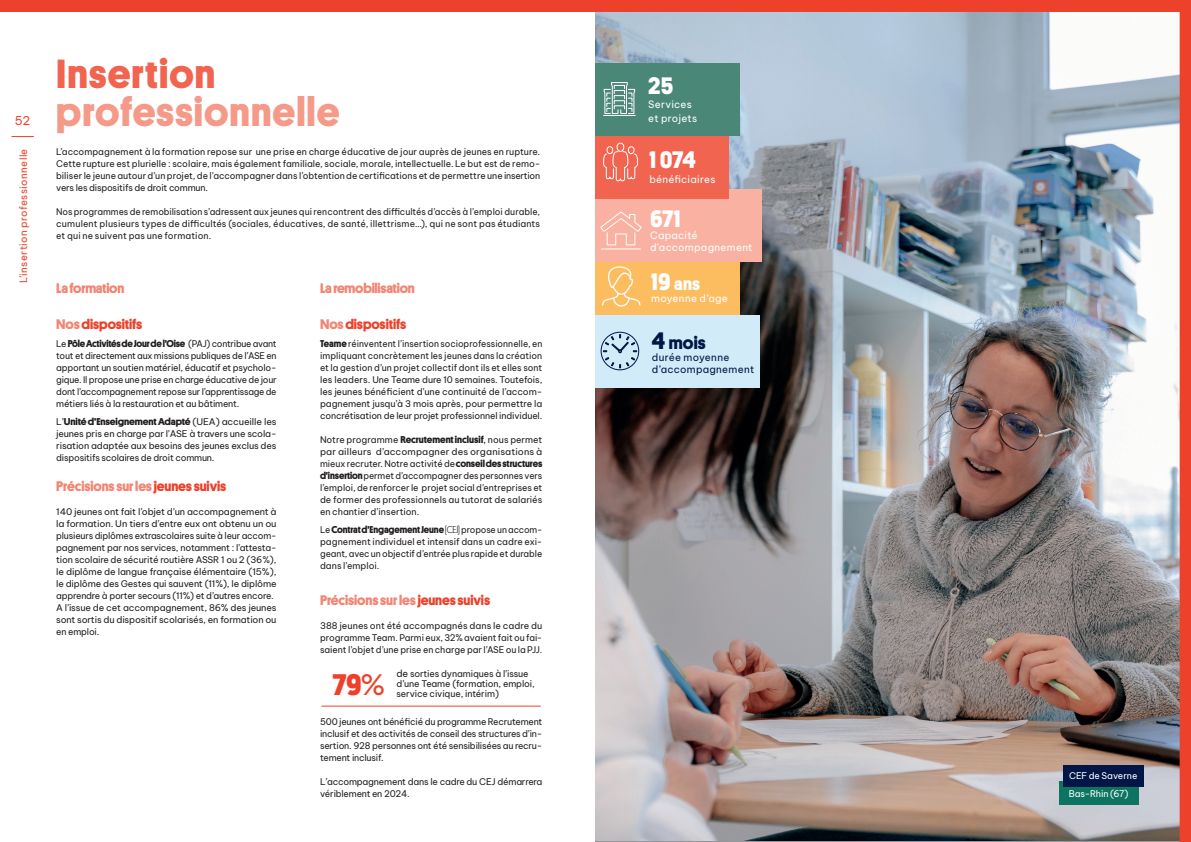
<style>
.page{position:relative;width:1191px;height:842px;background:#fff}
.page>*{position:absolute;margin:0;border:0;box-sizing:border-box;transform-origin:0 0}
.t1{font:700 41px "Platform";letter-spacing:.025em;color:#f59a89}
.t2{font:700 41px "Platform";letter-spacing:.025em;color:#f16450}
.t3{font:700 30px "Platform";color:#ee412b}
.t4{font:700 24px "Platform";letter-spacing:-.01em;color:#fff}
.t5{font:700 18px "Platform";color:#fff}
.t6{font:700 18px "Platform";color:#001646}
.t7{font:700 14px "Platform";letter-spacing:-.01em;color:#f48472}
.t8{font:700 14px "Platform";letter-spacing:-.01em;color:#ee412b}
.t9{font:12px "Be Vietnam Pro";color:#ee412b}
.t10{font:700 10px "Platform";letter-spacing:-.015em;color:#231f20}
.t11{font:10px/14px "Be Vietnam Pro";letter-spacing:.025em;color:#fff}
.t12{font:700 10px "Platform";letter-spacing:-.015em;color:#231f20;scale:1.04 1}
.t13{font:10px/12px "Be Vietnam Pro";letter-spacing:.03em;color:#001646}
.t14{font:10px "Be Vietnam Pro";letter-spacing:.035em;color:#ee412b}
.t15{font:9px/12px "Be Vietnam Pro";letter-spacing:-.015em;color:#231f20;text-align:justify}
.t16{font:9px/18px "Be Vietnam Pro";color:#fff}
.s1{color:#f48472}
.s2{font-family:"Be Vietnam Pro";font-weight:400;font-size:9px}
.s3{color:#ee412b}
.s4{font-family:"Platform";font-weight:700;font-size:10px}
.s5{font-size:10px}
.s6{font-weight:300}
.s7{font-weight:400}
.s8{font-size:9.6px}
.s9{font-size:24px}
</style>
<div class="page">
<img style="left:0;top:0;width:1191px;height:842px">
<h3 class="t9" style="left:15px;top:110px;width:17px">52</h3>
<p class="t14" style="left:15px;top:283px;width:136px;rotate:-90deg">L’insertion professionnelle</p>
<h1 class="t2" style="left:56px;top:44px;width:160px">Insertion</h1>
<h1 class="t1" style="left:56px;top:82px;width:285px">professionnelle</h1>
<p class="t15" style="left:56px;top:144px;width:485px;text-align:left">L’accompagnement à la formation repose sur une prise en charge éducative de jour auprès de jeunes en rupture.<br>Cette rupture est plurielle : scolaire, mais également familiale, sociale, morale, intellectuelle. Le but est de remo&shy;biliser le jeune autour d’un projet, de l’accompagner dans l’obtention de certifications et de permettre une insertion vers les dispositifs de droit commun.</p>
<p class="t15" style="left:56px;top:204px;width:485px">Nos programmes de remobilisation s’adressent aux jeunes qui rencontrent des difficultés d’accès à l’emploi durable, cumulent plusieurs types de difficultés (sociales, éducatives, de santé, illettrisme…), qui ne sont pas étudiants et qui ne suivent pas une formation.</p>
<h3 class="t7" style="left:56px;top:277px;width:70px">La formation</h3>
<h3 class="t8" style="left:56px;top:313px;width:88px"><span class="s1">Nos</span> dispositifs</h3>
<p class="t10" style="left:56px;top:336px;width:222px"><span class="s2">Le</span> Pôle Activités de Jour de l’Oise <span class="s2">(PAJ) contribue avant</span></p>
<p class="t15" style="left:56px;top:348px;width:222px">tout et directement aux missions publiques de l’ASE en apportant un soutien matériel, éducatif et psycholo&shy;gique. Il propose une prise en charge éducative de jour dont l’accompagnement repose sur l’apprentissage de métiers liés à la restauration et au bâtiment.</p>
<p class="t12" style="left:56px;top:414px;width:213px"><span class="s2">L’</span>Unité d’Enseignement Adapté <span class="s2">(UEA) accueille les</span></p>
<p class="t15" style="left:56px;top:426px;width:222px">jeunes pris en charge par l’ASE à travers une scola&shy;risation adaptée aux besoins des jeunes exclus des dispositifs scolaires de droit commun.</p>
<h3 class="t7" style="left:56px;top:475px;width:171px">Précisions sur les <span class="s3">jeunes suivis</span></h3>
<p class="t15" style="left:56px;top:504px;width:222px;text-align:left">140 jeunes ont fait l’objet d’un accompagnement à la formation. Un tiers d’entre eux ont obtenu un ou plusieurs diplômes extrascolaires suite à leur accom&shy;pagnement par nos services, notamment : l’attesta&shy;tion scolaire de sécurité routière ASSR 1 ou 2 (36%), le diplôme de langue française élémentaire (15%), le diplôme des Gestes qui sauvent (11%), le diplôme apprendre à porter secours (11%) et d’autres encore.<br>A l’issue de cet accompagnement, 86% des jeunes sont sortis du dispositif scolarisés, en formation ou en emploi.</p>
<h3 class="t7" style="left:320px;top:277px;width:96px">La remobilisation</h3>
<h3 class="t8" style="left:320px;top:313px;width:88px"><span class="s1">Nos</span> dispositifs</h3>
<p class="t15" style="left:320px;top:336px;width:224px"><span class="s4">Teame</span> réinventent l’insertion socioprofessionnelle, en impliquant concrètement les jeunes dans la création et la gestion d’un projet collectif dont ils et elles sont les leaders. Une Teame dure 10 semaines. Toutefois, les jeunes bénéficient d’une continuité de l’accom&shy;pagnement jusqu’à 3 mois après, pour permettre la concrétisation de leur projet professionnel individuel.</p>
<p class="t15" style="left:320px;top:432px;width:224px">Notre programme <span class="s4">Recrutement inclusif</span><span class="s5">,</span> nous permet par ailleurs d’accompagner des organisations à mieux recruter. Notre activité de<span class="s4">conseil des structures d’insertion</span> permet d’accompagner des personnes vers l’emploi, de renforcer le projet social d’entreprises et de former des professionnels au tutorat de salariés en chantier d’insertion.</p>
<p class="t10" style="left:320px;top:522px;width:224px"><span class="s2">Le</span> Contrat d’Engagement Jeune <span class="s6">(CEJ)</span> <span class="s2">propose un accom-</span></p>
<p class="t15" style="left:320px;top:534px;width:224px">pagnement individuel et intensif dans un cadre exi&shy;geant, avec un objectif d’entrée plus rapide et durable dans l’emploi.</p>
<h3 class="t7" style="left:320px;top:589px;width:171px">Précisions sur les <span class="s3">jeunes suivis</span></h3>
<p class="t15" style="left:320px;top:618px;width:224px">388 jeunes ont été accompagnés dans le cadre du programme Team. Parmi eux, 32% avaient fait ou fai&shy;saient l’objet d’une prise en charge par l’ASE ou la PJJ.</p>
<h2 class="t3" style="left:332px;top:662px;width:54px">79<span class="s7">%</span></h2>
<p class="t15" style="left:396px;top:667px;width:140px;line-height:10px;text-align:left"><span class="s8">de</span> sorties dynamiques à l’issue d’une Teame (formation, emploi, service civique, intérim)</p>
<p class="t15" style="left:320px;top:714px;width:224px">500 jeunes ont bénéficié du programme Recrutement inclusif et des activités de conseil des structures d’in&shy;sertion. 928 personnes ont été sensibilisées au recru&shy;tement inclusif.</p>
<p class="t15" style="left:320px;top:774px;width:224px">L’accompagnement dans le cadre du CEJ démarrera vériblement en 2024.</p>
<h3 class="t4" style="left:648px;top:68px;width:26px">25</h3>
<p class="t11" style="left:648px;top:97px;width:50px">Services et projets</p>
<h3 class="t4" style="left:649px;top:143px;width:48px">1 074</h3>
<p class="t11" style="left:649px;top:171px;width:68px">bénéficiaires</p>
<h3 class="t4" style="left:650px;top:201px;width:32px">671</h3>
<p class="t11" style="left:650px;top:228px;width:104px;line-height:12px">Capacité d’accompagnement</p>
<h3 class="t5" style="left:651px;top:271px;width:50px"><span class="s9">19</span> ans</h3>
<p class="t11" style="left:651px;top:291px;width:78px">moyenne d’age</p>
<h3 class="t6" style="left:652px;top:329px;width:55px"><span class="s9">4</span> mois</h3>
<p class="t13" style="left:652px;top:350px;width:104px">durée moyenne d’accompagnement</p>
<p class="t16" style="left:1068px;top:765px;width:70px">CEF de Saverne<br>Bas-Rhin (67)</p>
</div>
